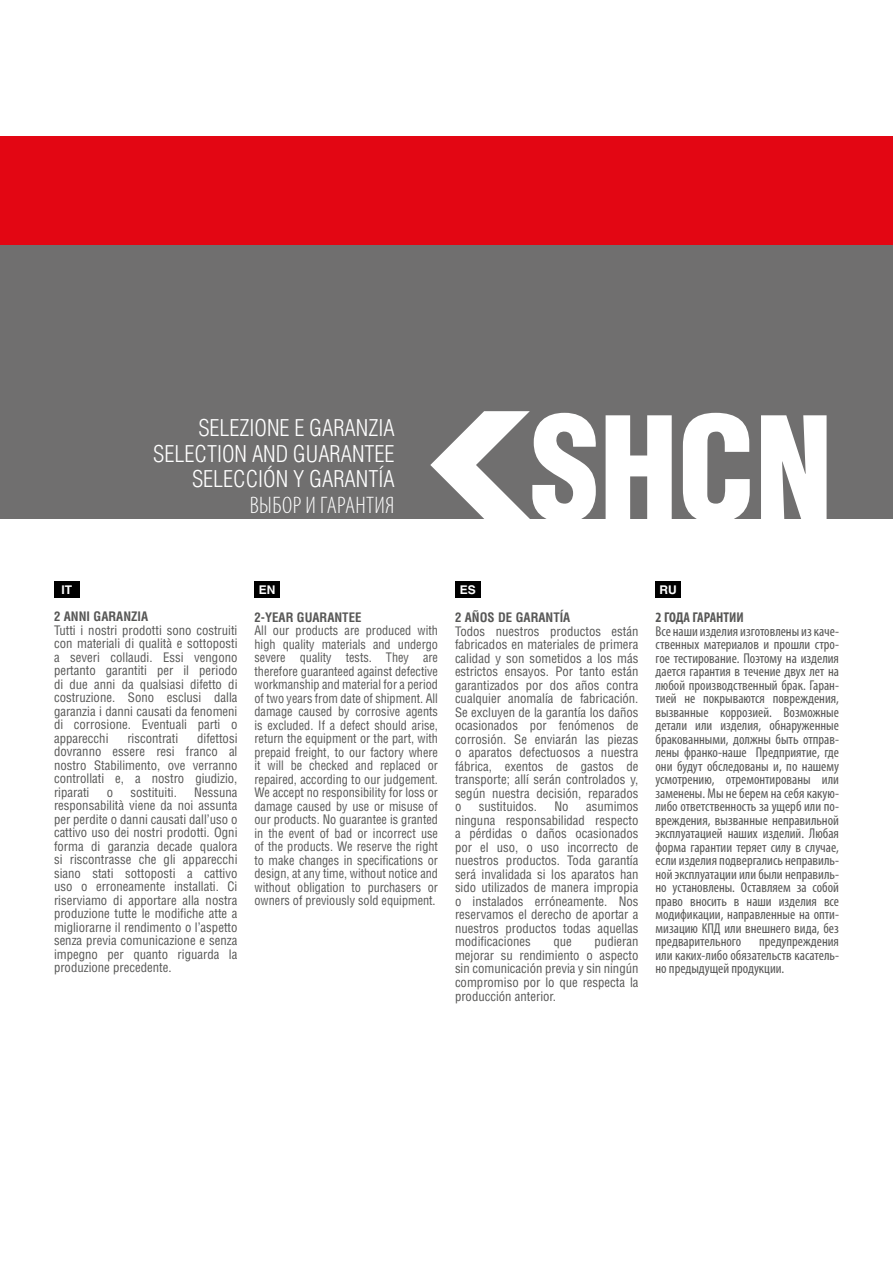
<style>
.page{position:relative;width:893px;height:1263px;background:#fff}
.page>*{position:absolute;margin:0;border:0;box-sizing:border-box;transform-origin:0 0}
.t1{font:900 condensed 139.5px "Helvetica";color:#fff}
.t2{font:300 condensed 24px "Myriad Pro";letter-spacing:.02em;color:#fff}
.t3{font:300 condensed 22.5px/25.5px "Helvetica";color:#fff;text-align:right}
.t4{font:condensed 14.25px/13.5px "Myriad Pro";color:#575756;text-align:justify}
.t5{font:700 condensed 14.25px "Myriad Pro";color:#575756}
.t6{font:condensed 12.75px/13.5px "Helvetica";color:#575756;text-align:justify}
.t7{font:condensed 12.75px/13.5px "Helvetica";color:#575756;text-align:justify;scale:.96 1}
.t8{font:700 condensed 12.75px "Helvetica";color:#575756}
.t9{font:700 12px "Helvetica";color:#fff}
</style>
<div class="page">
<div style="left:0;top:136px;width:893px;height:111px;background:#e30613"></div>
<div style="left:0;top:245px;width:893px;height:274px;background:#706f6f"></div>
<svg style="left:430px;top:411px;width:100px;height:108px"></svg>
<div style="left:655px;top:581px;width:26px;height:17px;background:#000"></div>
<div style="left:455px;top:581px;width:25px;height:17px;background:#000"></div>
<div style="left:254px;top:581px;width:26px;height:17px;background:#000"></div>
<div style="left:54px;top:581px;width:26px;height:17px;background:#000"></div>
<h3 class="t3" style="left:153px;top:415px;width:243px">SELEZIONE E GARANZIA<br>SELECTION AND GUARANTEE<br>SELECCIÓN Y GARANTÍA</h3>
<h2 class="t2" style="left:250px;top:490px;width:146px">ВЫБОР И ГАРАНТИЯ</h2>
<h1 class="t1" style="left:530px;top:382px;width:304px">SHCN</h1>
<p class="t9" style="left:61px;top:582px;width:12px">IT</p>
<p class="t9" style="left:259px;top:582px;width:18px">EN</p>
<p class="t9" style="left:460px;top:582px;width:18px">ES</p>
<p class="t9" style="left:659px;top:582px;width:19px">RU</p>
<p class="t8" style="left:54px;top:609px;width:96px">2 ANNI GARANZIA</p>
<p class="t6" style="left:54px;top:623px;width:185px">Tutti i nostri prodotti sono costruiti con materiali di qualità e sottoposti a severi collaudi. Essi vengono pertanto garantiti per il periodo di due anni da qualsiasi difetto di costruzione. Sono esclusi dalla garanzia i danni causati da fenomeni di corrosione. Eventuali parti o apparecchi</p>
<p class="t6" style="left:54px;top:731px;width:185px;text-indent:143px">difettosi dovranno essere resi franco al nostro Stabilimento, ove verranno controllati e, a nostro giudizio, riparati</p>
<p class="t6" style="left:127px;top:731px;width:52px">riscontrati</p>
<p class="t6" style="left:54px;top:785px;width:185px;text-indent:140px">Nessuna responsabilità viene da noi assunta per perdite o danni causati dall’uso o cattivo uso dei nostri prodotti. Ogni forma di garanzia decade qualora si riscontrasse che gli apparecchi siano stati sottoposti a cattivo uso o erroneamente installati. Ci riserviamo di apportare alla nostra produzione tutte le modifiche atte a migliorarne il rendimento o l’aspetto senza previa comunicazione e senza impegno per quanto riguarda la produzione precedente.</p>
<p class="t6" style="left:107px;top:785px;width:8px">o</p>
<p class="t6" style="left:131px;top:785px;width:48px">sostituiti.</p>
<p class="t8" style="left:254px;top:609px;width:108px">2-YEAR GUARANTEE</p>
<p class="t7" style="left:254px;top:623px;width:193px">All our products are produced with high quality materials and undergo severe quality tests. They are therefore guaranteed against defective workmanship and material for a period of two years from date of shipment. All damage caused by corrosive agents is excluded. If a defect should arise, return the equipment or the part, with prepaid freight, to our factory where it will be checked and replaced or repaired, according to our judgement.<br>We accept no responsibility for loss or damage caused by use or misuse of our products. No guarantee is granted in the event of bad or incorrect use of the products. We reserve the right to make changes in specifications or design, at any time, without notice and without obligation to purchasers or owners of previously sold equipment.</p>
<p class="t8" style="left:455px;top:610px;width:117px">2 AÑOS DE GARANTÍA</p>
<p class="t6" style="left:455px;top:624px;width:185px">Todos nuestros productos están fabricados en materiales de primera calidad y son sometidos a los más estrictos ensayos. Por tanto están garantizados por dos años contra cualquier anomalía de fabricación.<br>Se excluyen de la garantía los daños ocasionados por fenómenos de corrosión. Se enviarán las piezas o aparatos defectuosos a nuestra fábrica, exentos de gastos de transporte; allí serán controlados y, según nuestra decisión, reparados o</p>
<p class="t6" style="left:455px;top:800px;width:185px;text-indent:131px">asumimos ninguna responsabilidad respecto a pérdidas o daños ocasionados por el uso, o uso incorrecto de nuestros productos. Toda garantía será invalidada si los aparatos han sido utilizados de manera impropia o instalados erróneamente. Nos reservamos el derecho de aportar a nuestros productos todas aquellas modificaciones</p>
<p class="t6" style="left:479px;top:800px;width:60px">sustituidos.</p>
<p class="t6" style="left:554px;top:800px;width:16px">No</p>
<p class="t6" style="left:455px;top:934px;width:185px;text-indent:140px">pudieran mejorar su rendimiento o aspecto sin comunicación previa y sin ningún compromiso por lo que respecta la producción anterior.</p>
<p class="t6" style="left:553px;top:935px;width:20px">que</p>
<p class="t5" style="left:655px;top:609px;width:90px">2 ГОДА ГАРАНТИИ</p>
<p class="t4" style="left:655px;top:624px;width:185px">Все наши изделия изготовлены из каче&shy;ственных материалов и прошли стро&shy;гое тестирование. Поэтому на изделия дается гарантия в течение двух лет на любой производственный брак. Гаран&shy;тией не покрываются повреждения, вызванные коррозией. Возможные детали или изделия, обнаруженные бракованными, должны быть отправ&shy;лены франко-наше Предприятие, где они будут обследованы и, по нашему усмотрению, отремонтированы или заменены. Мы не берем на себя какую&shy;либо ответственность за ущерб или по&shy;вреждения, вызванные неправильной эксплуатацией наших изделий. Любая форма гарантии теряет силу в случае, если изделия подвергались неправиль&shy;ной эксплуатации или были неправиль&shy;но установлены. Оставляем за собой право вносить в наши изделия все модификации, направленные на опти&shy;мизацию КПД или внешнего вида, без предварительного</p>
<p class="t4" style="left:655px;top:935px;width:185px;text-indent:104px">предупреждения или каких-либо обязательств касатель&shy;но предыдущей продукции.</p>
</div>
